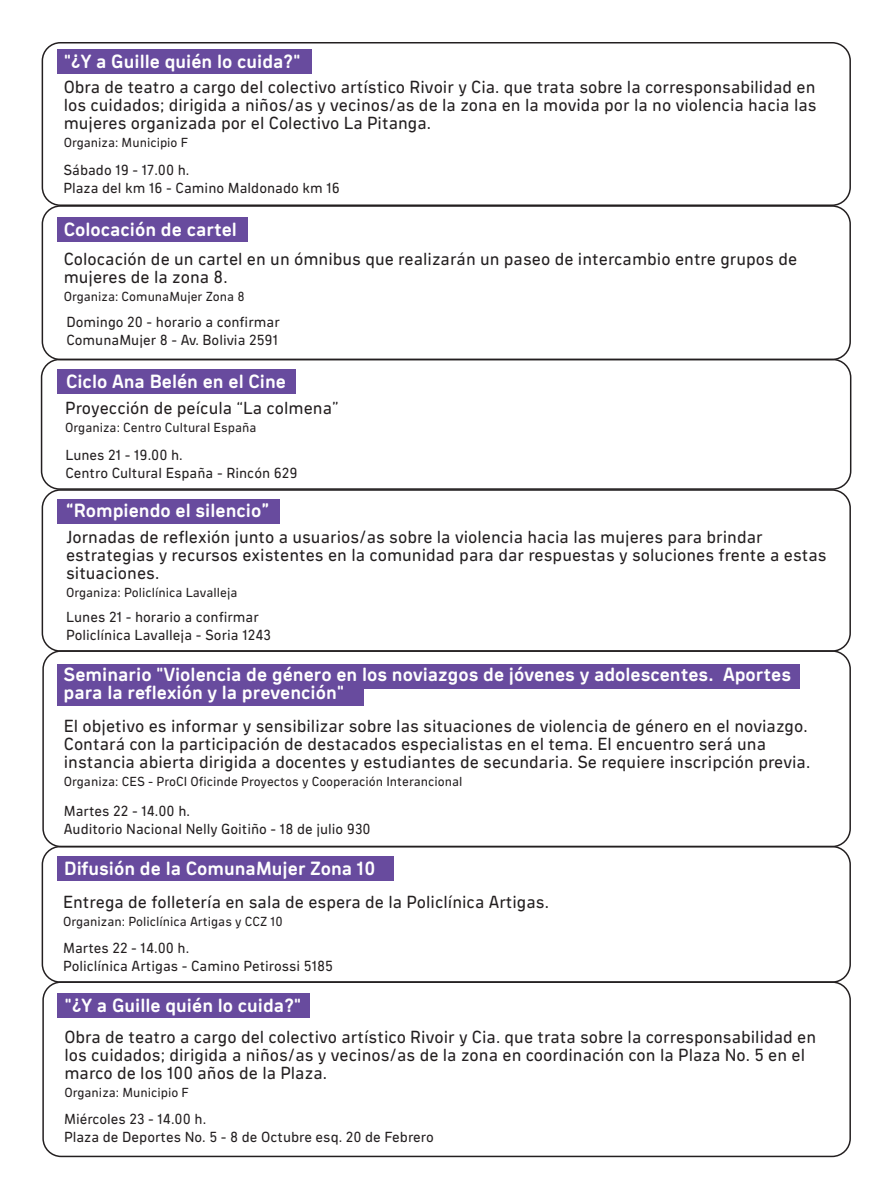
<style>
.page{position:relative;width:893px;height:1191px;background:#fff}
.page>*{position:absolute;margin:0;border:0;box-sizing:border-box;transform-origin:0 0}
.t1{font:700 19.5px/18px "Ciudadela Pro";color:#fff}
.t2{font:18px/18px "Ciudadela Pro";color:#231f20}
.t3{font:15px/18px "Ciudadela Pro";color:#231f20}
.t4{font:13.5px "Ciudadela Pro";color:#231f20}
</style>
<div class="page">
<div style="left:57px;top:50px;width:255px;height:24px;background:#684b9e"></div>
<div style="left:57px;top:217px;width:191px;height:25px;background:#684b9e"></div>
<div style="left:57px;top:369px;width:239px;height:24px;background:#684b9e"></div>
<div style="left:57px;top:499px;width:222px;height:24px;background:#684b9e"></div>
<div style="left:57px;top:664px;width:743px;height:24px;background:#684b9e"></div>
<div style="left:57px;top:682px;width:307px;height:24px;background:#684b9e"></div>
<div style="left:57px;top:857px;width:337px;height:24px;background:#684b9e"></div>
<div style="left:57px;top:994px;width:253px;height:24px;background:#684b9e"></div>
<div style="left:42px;top:42px;width:809px;height:164px;border:2px solid #231f20;border-radius:18px"></div>
<div style="left:42px;top:981px;width:809px;height:176px;border:2px solid #231f20;border-radius:18px"></div>
<div style="left:42px;top:205px;width:809px;height:155px;border:2px solid #231f20;border-radius:18px"></div>
<div style="left:41px;top:359px;width:810px;height:131px;border:2px solid #231f20;border-radius:18px"></div>
<div style="left:42px;top:489px;width:809px;height:163px;border:2px solid #231f20;border-radius:18px"></div>
<div style="left:42px;top:650px;width:809px;height:197px;border:2px solid #231f20;border-radius:18px"></div>
<div style="left:42px;top:846px;width:809px;height:137px;border:2px solid #231f20;border-radius:18px"></div>
<p class="t1" style="left:64px;top:52px;width:238px">"¿Y a Guille quién lo cuida?"</p>
<p class="t2" style="left:64px;top:77px;width:754px;text-align:justify">Obra de teatro a cargo del colectivo artístico Rivoir y Cia. que trata sobre la corresponsabilidad en los cuidados; dirigida a niños/as y vecinos/as de la zona en la movida por la no violencia hacia las mujeres organizada por el Colectivo La Pitanga.</p>
<p class="t4" style="left:64px;top:134px;width:126px">Organiza: Municipio F</p>
<p class="t3" style="left:63px;top:160px;width:278px">Sábado 19 - 17.00 h.<br>Plaza del km 16 - Camino Maldonado km 16</p>
<p class="t1" style="left:64px;top:219px;width:175px">Colocación de cartel</p>
<p class="t2" style="left:64px;top:249px;width:735px">Colocación de un cartel en un ómnibus que realizarán un paseo de intercambio entre grupos de mujeres de la zona 8.</p>
<p class="t4" style="left:64px;top:288px;width:182px">Organiza: ComunaMujer Zona 8</p>
<p class="t3" style="left:66px;top:313px;width:215px">Domingo 20 - horario a confirmar<br>ComunaMujer 8 - Av. Bolivia 2591</p>
<p class="t1" style="left:66px;top:371px;width:221px">Ciclo Ana Belén en el Cine</p>
<p class="t2" style="left:65px;top:398px;width:275px">Proyección de peícula “La colmena”</p>
<p class="t4" style="left:65px;top:419px;width:193px">Organiza: Centro Cultural España</p>
<p class="t3" style="left:65px;top:446px;width:234px">Lunes 21 - 19.00 h.<br>Centro Cultural España - Rincón 629</p>
<p class="t1" style="left:66px;top:500px;width:205px">“Rompiendo el silencio”</p>
<p class="t2" style="left:66px;top:527px;width:762px">Jornadas de reflexión junto a usuarios/as sobre la violencia hacia las mujeres para brindar estrategias y recursos existentes en la comunidad para dar respuestas y soluciones frente a estas situaciones.</p>
<p class="t4" style="left:66px;top:584px;width:173px">Organiza: Policlínica Lavalleja</p>
<p class="t3" style="left:66px;top:608px;width:206px">Lunes 21 - horario a confirmar<br>Policlínica Lavalleja - Soria 1243</p>
<p class="t1" style="left:63px;top:664px;width:729px">Seminario "Violencia de género en los noviazgos de jóvenes y adolescentes. Aportes para la reflexión y la prevención"</p>
<p class="t2" style="left:64px;top:716px;width:748px">El objetivo es informar y sensibilizar sobre las situaciones de violencia de género en el noviazgo.<br>Contará con la participación de destacados especialistas en el tema. El encuentro será una instancia abierta dirigida a docentes y estudiantes de secundaria. Se requiere inscripción previa.</p>
<p class="t4" style="left:64px;top:773px;width:400px">Organiza: CES - ProCI Oficinde Proyectos y Cooperación Interancional</p>
<p class="t3" style="left:64px;top:802px;width:308px">Martes 22 - 14.00 h.<br>Auditorio Nacional Nelly Goitiño - 18 de julio 930</p>
<p class="t1" style="left:64px;top:859px;width:313px">Difusión de la ComunaMujer Zona 10</p>
<p class="t2" style="left:63px;top:893px;width:487px">Entrega de folletería en sala de espera de la Policlínica Artigas.</p>
<p class="t4" style="left:63px;top:913px;width:221px">Organizan: Policlínica Artigas y CCZ 10</p>
<p class="t3" style="left:63px;top:939px;width:271px">Martes 22 - 14.00 h.<br>Policlínica Artigas - Camino Petirossi 5185</p>
<p class="t1" style="left:65px;top:995px;width:238px">"¿Y a Guille quién lo cuida?"</p>
<p class="t2" style="left:64px;top:1027px;width:753px">Obra de teatro a cargo del colectivo artístico Rivoir y Cia. que trata sobre la corresponsabilidad en los cuidados; dirigida a niños/as y vecinos/as de la zona en coordinación con la Plaza No. 5 en el marco de los 100 años de la Plaza.</p>
<p class="t4" style="left:64px;top:1084px;width:126px">Organiza: Municipio F</p>
<p class="t3" style="left:64px;top:1110px;width:371px">Miércoles 23 - 14.00 h.<br>Plaza de Deportes No. 5 - 8 de Octubre esq. 20 de Febrero</p>
</div>
